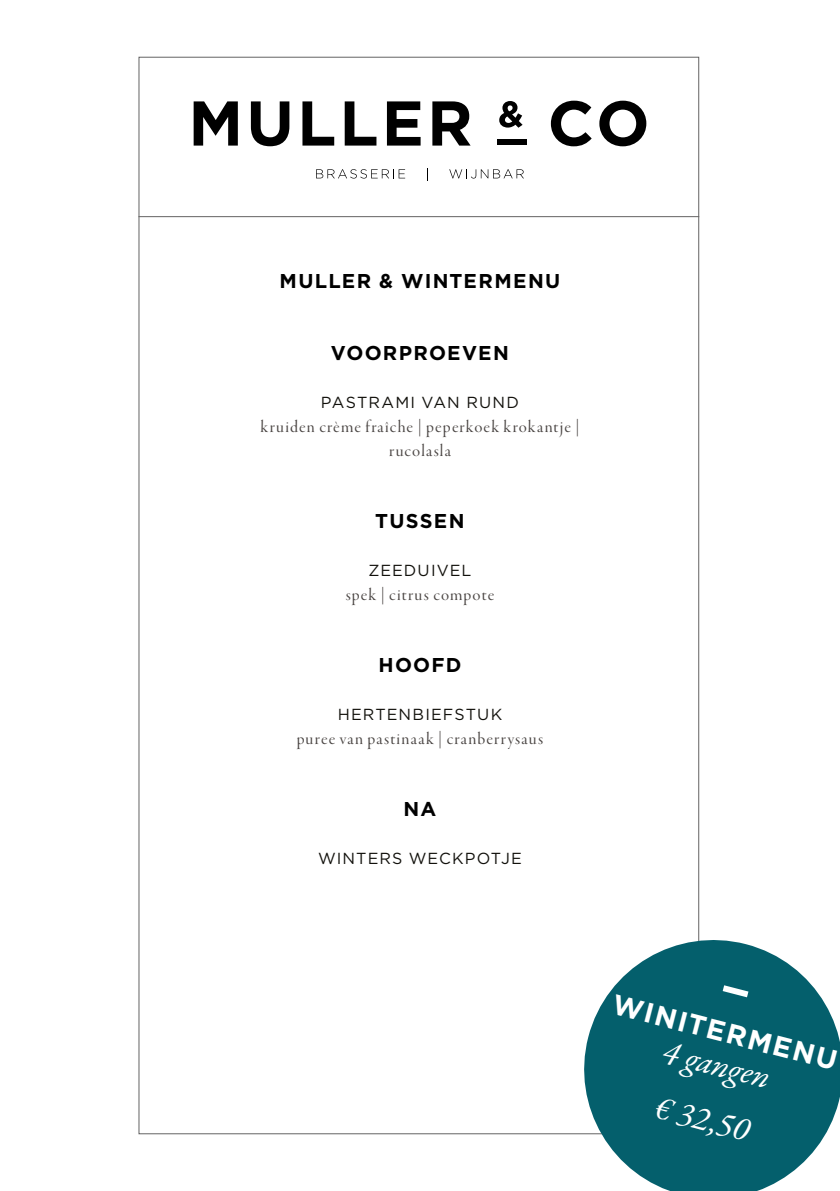
<style>
.page{position:relative;width:840px;height:1191px;background:#fff}
.page>*{position:absolute;margin:0;border:0;box-sizing:border-box;transform-origin:0 0}
.t1{font:italic 33.8px/56.6px "Garamond Premr Pro";color:#fff}
.t2{font:700 28px "Gotham";color:#fff}
.t3{font:700 20px "Gotham";letter-spacing:.065em;color:#000}
.t4{font:18px/24px "Garamond Premr Pro Disp";letter-spacing:.065em;color:#494442;text-align:center}
.t5{font:16px "Gotham";letter-spacing:.07em;color:#12110c}
</style>
<div class="page">
<svg style="left:316px;top:169px;width:89px;height:9px"></svg>
<svg style="left:427px;top:168px;width:1px;height:12px"></svg>
<svg style="left:449px;top:169px;width:74px;height:9px"></svg>
<svg style="left:193px;top:101px;width:45px;height:45px"></svg>
<svg style="left:251px;top:101px;width:38px;height:45px"></svg>
<svg style="left:302px;top:101px;width:32px;height:45px"></svg>
<svg style="left:344px;top:101px;width:32px;height:45px"></svg>
<svg style="left:387px;top:101px;width:33px;height:45px"></svg>
<svg style="left:432px;top:101px;width:38px;height:45px"></svg>
<svg style="left:499px;top:101px;width:23px;height:27px"></svg>
<svg style="left:550px;top:101px;width:41px;height:45px"></svg>
<svg style="left:599px;top:101px;width:47px;height:45px"></svg>
<div style="left:497px;top:139px;width:29px;height:5px;background:#000"></div>
<hr style="left:138px;top:216px;width:560px;height:1px;background:#646363">
<svg style="left:570px;top:926px;width:269px;height:265px;fill:#045f6c"></svg>
<svg style="left:722px;top:985px;width:26px;height:12px"></svg>
<p class="t3" style="left:279px;top:268px;width:282px">MULLER &amp; WINTERMENU</p>
<p class="t3" style="left:331px;top:340px;width:179px">VOORPROEVEN</p>
<p class="t5" style="left:321px;top:392px;width:199px">PASTRAMI VAN RUND</p>
<p class="t4" style="left:260px;top:415px;width:320px">kruiden crème fraîche | peperkoek krokantje | rucolasla</p>
<p class="t3" style="left:375px;top:508px;width:91px">TUSSEN</p>
<p class="t5" style="left:368px;top:560px;width:105px">ZEEDUIVEL</p>
<p class="t4" style="left:345px;top:583px;width:150px">spek | citrus compote</p>
<p class="t3" style="left:378px;top:652px;width:84px">HOOFD</p>
<p class="t5" style="left:337px;top:704px;width:166px">HERTENBIEFSTUK</p>
<p class="t4" style="left:296px;top:727px;width:248px">puree van pastinaak | cranberrysaus</p>
<p class="t3" style="left:403px;top:796px;width:34px">NA</p>
<p class="t5" style="left:318px;top:848px;width:205px">WINTERS WECKPOTJE</p>
<h2 class="t2" style="left:617px;top:986px;width:233px;rotate:14deg">WINITERMENU</h2>
<h1 class="t1" style="left:669px;top:1025px;width:111px;rotate:14deg">4 gangen € 32,50</h1>
</div>
